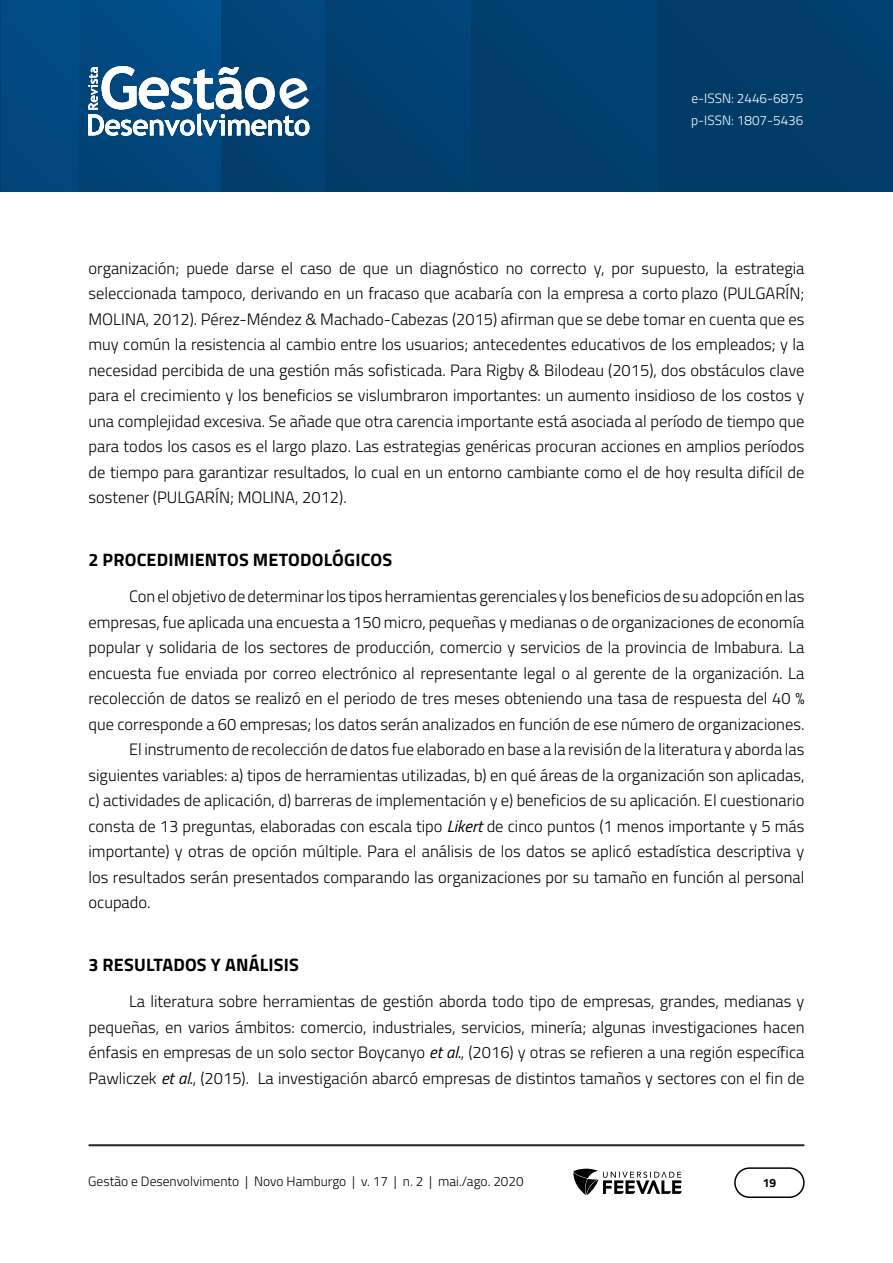
<style>
.page{position:relative;width:893px;height:1263px;background:#fff}
.page>*{position:absolute;margin:0;border:0;box-sizing:border-box;transform-origin:0 0}
.TITULO_1{font:700 18px "Titillium Web";letter-spacing:.01em;color:#000}
.Corpo_de_texto{font:300 16.5px/25.5px "Titillium Web";color:#000;text-align:justify}
.t1{font:300 13.5px "Titillium Web";color:#000}
.t2{font:300 13.5px/22.5px "Titillium Web";color:#fff}
.t3{font:700 12px "Titillium Web";color:#000}
.s1{font-weight:400;font-style:italic}
</style>
<div class="page">
<hr style="left:892px;top:0;width:1px;height:192px;background:#003863">
<img style="left:1px;top:0;width:891px;height:192px">
<img style="left:78px;top:0;width:1px;height:192px">
<hr style="left:471px;top:0;width:1px;height:192px;background:#013e6c">
<hr style="left:89px;top:1144px;width:715px;height:2px;background:#282828">
<div style="left:734px;top:1167px;width:71px;height:31px;border:2px solid #000;border-radius:15px"></div>
<svg style="left:573px;top:1169px;width:109px;height:26px"></svg>
<svg style="left:88px;top:66px;width:221px;height:70px"></svg>
<p class="t2" style="left:691px;top:86px;width:114px">e-ISSN: 2446-6875 p-ISSN: 1807-5436</p>
<p class="Corpo_de_texto" style="left:88px;top:254px;width:717px">organización; puede darse el caso de que un diagnóstico no correcto y, por supuesto, la estrategia seleccionada tampoco, derivando en un fracaso que acabaría con la empresa a corto plazo (PULGARÍN; MOLINA, 2012). Pérez-Méndez &amp; Machado-Cabezas (2015) afirman que se debe tomar en cuenta que es muy común la resistencia al cambio entre los usuarios; antecedentes educativos de los empleados; y la necesidad percibida de una gestión más sofisticada. Para Rigby &amp; Bilodeau (2015), dos obstáculos clave para el crecimiento y los beneficios se vislumbraron importantes: un aumento insidioso de los costos y una complejidad excesiva. Se añade que otra carencia importante está asociada al período de tiempo que para todos los casos es el largo plazo. Las estrategias genéricas procuran acciones en amplios períodos de tiempo para garantizar resultados, lo cual en un entorno cambiante como el de hoy resulta difícil de sostener (PULGARÍN; MOLINA, 2012).</p>
<p class="TITULO_1" style="left:88px;top:546px;width:305px">2 PROCEDIMIENTOS METODOLÓGICOS</p>
<p class="Corpo_de_texto" style="left:88px;top:583px;width:718px;text-indent:40px">Con el objetivo de determinar los tipos herramientas gerenciales y los beneficios de su adopción en las empresas, fue aplicada una encuesta a 150 micro, pequeñas y medianas o de organizaciones de economía popular y solidaria de los sectores de producción, comercio y servicios de la provincia de Imbabura. La encuesta fue enviada por correo electrónico al representante legal o al gerente de la organización. La recolección de datos se realizó en el periodo de tres meses obteniendo una tasa de respuesta del 40 % que corresponde a 60 empresas; los datos serán analizados en función de ese número de organizaciones.</p>
<p class="Corpo_de_texto" style="left:88px;top:736px;width:717px;text-indent:40px">El instrumento de recolección de datos fue elaborado en base a la revisión de la literatura y aborda las siguientes variables: a) tipos de herramientas utilizadas, b) en qué áreas de la organización son aplicadas, c) actividades de aplicación, d) barreras de implementación y e) beneficios de su aplicación. El cuestionario consta de 13 preguntas, elaboradas con escala tipo <span class="s1">Likert</span> de cinco puntos (1 menos importante y 5 más importante) y otras de opción múltiple. Para el análisis de los datos se aplicó estadística descriptiva y los resultados serán presentados comparando las organizaciones por su tamaño en función al personal ocupado.</p>
<p class="TITULO_1" style="left:88px;top:951px;width:212px">3 RESULTADOS Y ANÁLISIS</p>
<p class="Corpo_de_texto" style="left:88px;top:988px;width:717px;text-indent:40px">La literatura sobre herramientas de gestión aborda todo tipo de empresas, grandes, medianas y pequeñas, en varios ámbitos: comercio, industriales, servicios, minería; algunas investigaciones hacen énfasis en empresas de un solo sector Boycanyo <span class="s1">et al.</span>, (2016) y otras se refieren a una región específica Pawliczek <span class="s1">et al.</span>, (2015). La investigación abarcó empresas de distintos tamaños y sectores con el fin de</p>
<p class="t1" style="left:88px;top:1171px;width:437px">Gestão e Desenvolvimento | Novo Hamburgo | v. 17 | n. 2 | mai./ago. 2020</p>
<p class="t3" style="left:763px;top:1174px;width:15px">19</p>
</div>
